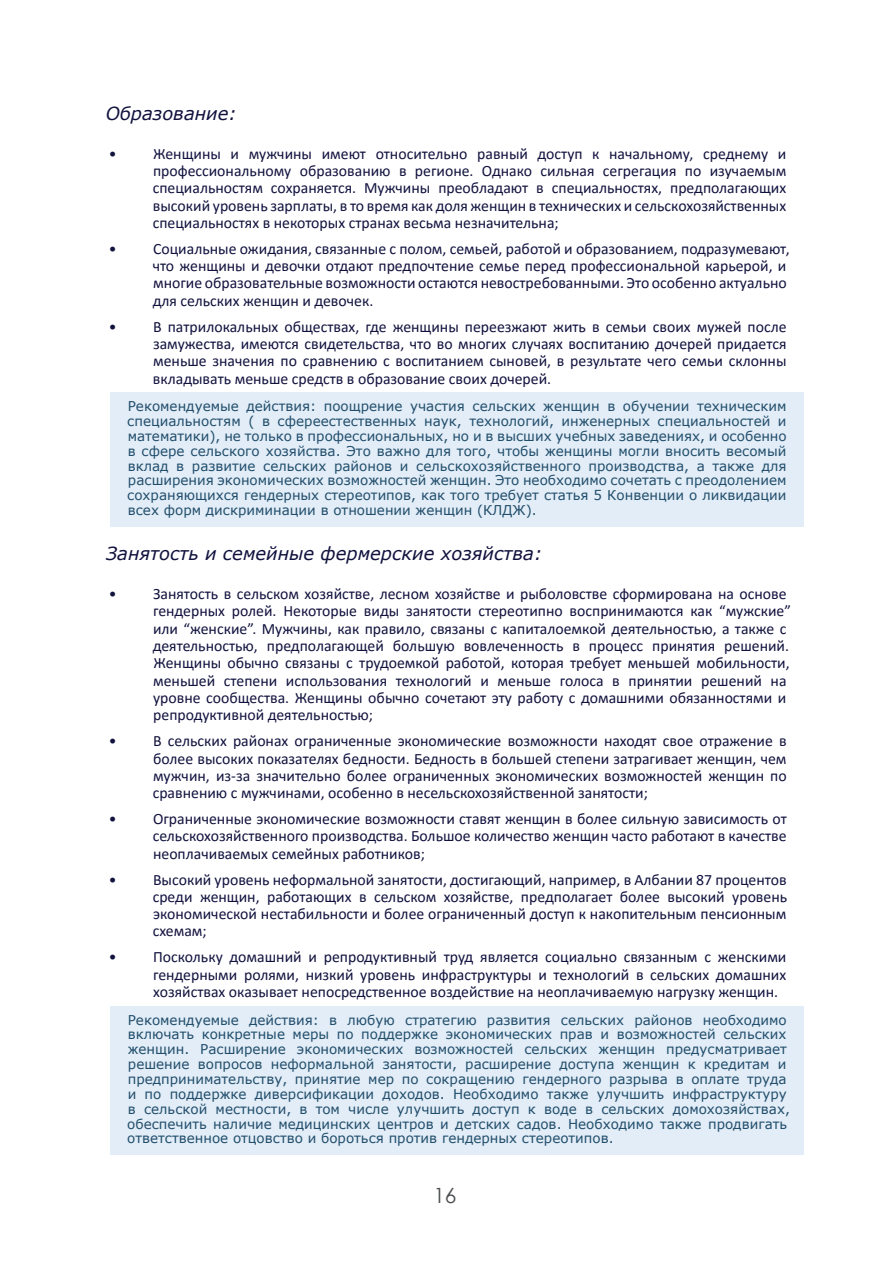
<style>
.page{position:relative;width:893px;height:1263px;background:#fff}
.page>*{position:absolute;margin:0;border:0;box-sizing:border-box;transform-origin:0 0}
.t1{font:21px "Century Gothic";color:#4b4e50}
.t2{font:italic 18px "Verdana";color:#11123e}
.t3{font:15.75px/17.4px "Calibri";color:#11123e;text-align:justify}
.t4{font:13.5px/14.9px "Verdana";color:#224e6c;text-align:justify}
</style>
<div class="page">
<div style="left:111px;top:392px;width:693px;height:134px;background:#e2edf7"></div>
<div style="left:111px;top:1006px;width:693px;height:149px;background:#e2edf7"></div>
<p class="t2" style="left:106px;top:101px;width:133px">Образование:</p>
<p class="t3" style="left:153px;top:144px;width:635px;text-indent:-44px">• Женщины и мужчины имеют относительно равный доступ к начальному, среднему и профессиональному образованию в регионе. Однако сильная сегрегация по изучаемым специальностям сохраняется. Мужчины преобладают в специальностях, предполагающих высокий уровень зарплаты, в то время как доля женщин в технических и сельскохозяйственных специальностях в некоторых странах весьма незначительна;</p>
<p class="t3" style="left:153px;top:239px;width:638px;text-align:left;text-indent:-44px">• Социальные ожидания, связанные с полом, семьей, работой и образованием, подразумевают, что женщины и девочки отдают предпочтение семье перед профессиональной карьерой, и многие образовательные возможности остаются невостребованными. Это особенно актуально для сельских женщин и девочек.</p>
<p class="t3" style="left:153px;top:317px;width:635px;text-indent:-44px">• В патрилокальных обществах, где женщины переезжают жить в семьи своих мужей после замужества, имеются свидетельства, что во многих случаях воспитанию дочерей придается меньше значения по сравнению с воспитанием сыновей, в результате чего семьи склонны вкладывать меньше средств в образование своих дочерей.</p>
<p class="t4" style="left:127px;top:399px;width:661px">Рекомендуемые действия: поощрение участия сельских женщин в обучении техническим специальностям ( в сфереестественных наук, технологий, инженерных специальностей и математики), не только в профессиональных, но и в высших учебных заведениях, и особенно в сфере сельского хозяйства. Это важно для того, чтобы женщины могли вносить весомый вклад в развитие сельских районов и сельскохозяйственного производства, а также для расширения экономических возможностей женщин. Это необходимо сочетать с преодолением сохраняющихся гендерных стереотипов, как того требует статья 5 Конвенции о ликвидации всех форм дискриминации в отношении женщин (КЛДЖ).</p>
<p class="t2" style="left:106px;top:542px;width:438px">Занятость и семейные фермерские хозяйства:</p>
<p class="t3" style="left:153px;top:585px;width:640px;text-align:left;text-indent:-44px">• Занятость в сельском хозяйстве, лесном хозяйстве и рыболовстве сформирована на основе гендерных ролей. Некоторые виды занятости стереотипно воспринимаются как “мужские” или “женские”. Мужчины, как правило, связаны с капиталоемкой деятельностью, а также с деятельностью, предполагающей большую вовлеченность в процесс принятия решений.<br>Женщины обычно связаны с трудоемкой работой, которая требует меньшей мобильности, меньшей степени использования технологий и меньше голоса в принятии решений на уровне сообщества. Женщины обычно сочетают эту работу с домашними обязанностями и репродуктивной деятельностью;</p>
<p class="t3" style="left:153px;top:732px;width:636px;text-indent:-44px">• В сельских районах ограниченные экономические возможности находят свое отражение в более высоких показателях бедности. Бедность в большей степени затрагивает женщин, чем мужчин, из-за значительно более ограниченных экономических возможностей женщин по сравнению с мужчинами, особенно в несельскохозяйственной занятости;</p>
<p class="t3" style="left:153px;top:810px;width:636px;text-indent:-44px">• Ограниченные экономические возможности ставят женщин в более сильную зависимость от сельскохозяйственного производства. Большое количество женщин часто работают в качестве неоплачиваемых семейных работников;</p>
<p class="t3" style="left:153px;top:870px;width:636px;text-indent:-44px">• Высокий уровень неформальной занятости, достигающий, например, в Албании 87 процентов среди женщин, работающих в сельском хозяйстве, предполагает более высокий уровень экономической нестабильности и более ограниченный доступ к накопительным пенсионным схемам;</p>
<p class="t3" style="left:153px;top:948px;width:635px;text-indent:-44px">• Поскольку домашний и репродуктивный труд является социально связанным с женскими гендерными ролями, низкий уровень инфраструктуры и технологий в сельских домашних хозяйствах оказывает непосредственное воздействие на неоплачиваемую нагрузку женщин.</p>
<p class="t4" style="left:127px;top:1012px;width:664px;text-align:left">Рекомендуемые действия: в любую стратегию развития сельских районов необходимо включать конкретные меры по поддержке экономических прав и возможностей сельских женщин. Расширение экономических возможностей сельских женщин предусматривает решение вопросов неформальной занятости, расширение доступа женщин к кредитам и предпринимательству, принятие мер по сокращению гендерного разрыва в оплате труда и по поддержке диверсификации доходов. Необходимо также улучшить инфраструктуру в сельской местности, в том числе улучшить доступ к воде в сельских домохозяйствах, обеспечить наличие медицинских центров и детских садов. Необходимо также продвигать ответственное отцовство и бороться против гендерных стереотипов.</p>
<h1 class="t1" style="left:433px;top:1181px;width:25px">16</h1>
</div>
